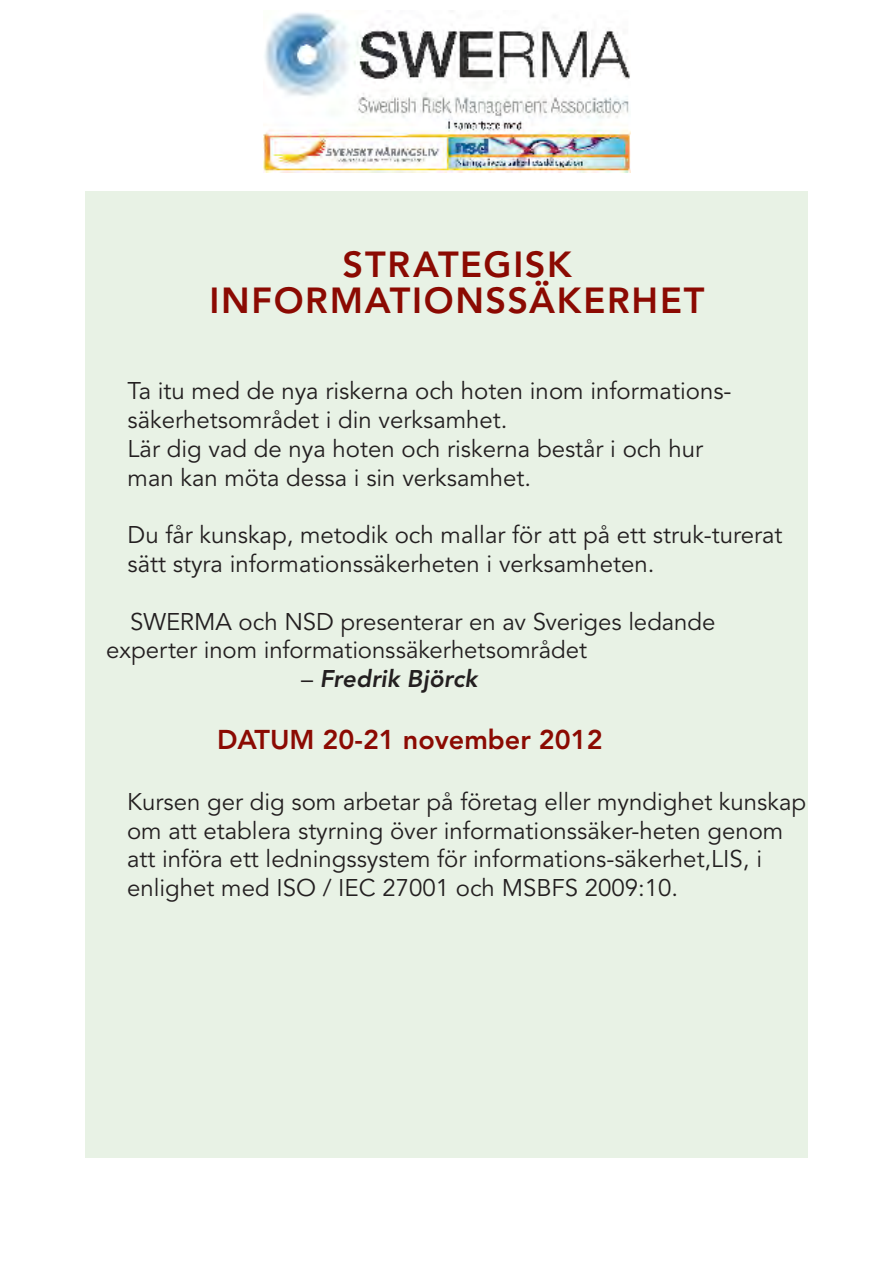
<style>
.page{position:relative;width:893px;height:1263px;background:#fff}
.page>*{position:absolute;margin:0;border:0;box-sizing:border-box;transform-origin:0 0}
.bröd{font:800 36px/36px "Avenir";letter-spacing:.045em;color:#8b0a02;text-align:center}
.Paragraph_Style_4{font:800 27px "Avenir";color:#8b0a02}
.Paragraph_Style_4-2{font:24px/28.8px "Avenir";color:#231f20}
.bröd-2{font:24px/28.8px "Avenir";letter-spacing:-.005em;color:#231f20}
.Paragraph_Style_4-3{font:italic 800 24px "Avenir";letter-spacing:.005em;color:#231f20}
.s1{font-weight:400;font-style:normal}
</style>
<div class="page">
<img style="left:264px;top:12px;width:367px;height:160px">
<div style="left:85px;top:191px;width:723px;height:967px;background:#e8f2e5"></div>
<p class="bröd" style="left:210px;top:246px;width:496px">STRATEGISK<br>INFORMATIONSSÄKERHET</p>
<p class="Paragraph_Style_4-2" style="left:128px;top:377px;width:606px">Ta itu med de nya riskerna och hoten inom informations&shy;säkerhetsområdet i din verksamhet.<br>Lär dig vad de nya hoten och riskerna består i och hur</p>
<p class="Paragraph_Style_4-2" style="left:128px;top:464px;width:405px">man kan möta dessa i sin verksamhet.</p>
<p class="Paragraph_Style_4-2" style="left:128px;top:521px;width:656px">Du får kunskap, metodik och mallar för att på ett struk-turerat sätt styra informationssäkerheten i verksamheten.</p>
<p class="bröd-2" style="left:106px;top:608px;width:611px;text-indent:24px">SWERMA och NSD presenterar en av Sveriges ledande experter inom informationssäkerhetsområdet</p>
<p class="Paragraph_Style_4-3" style="left:301px;top:665px;width:178px"><span class="s1">–</span> Fredrik Björck</p>
<p class="Paragraph_Style_4" style="left:217px;top:723px;width:387px">DATUM 20-21 november 2012</p>
<p class="Paragraph_Style_4-2" style="left:127px;top:788px;width:681px">Kursen ger dig som arbetar på företag eller myndighet kunskap om att etablera styrning över informationssäker-heten genom att införa ett ledningssystem för informations-säkerhet,LIS, i enlighet med ISO / IEC 27001 och MSBFS 2009:10.</p>
</div>
